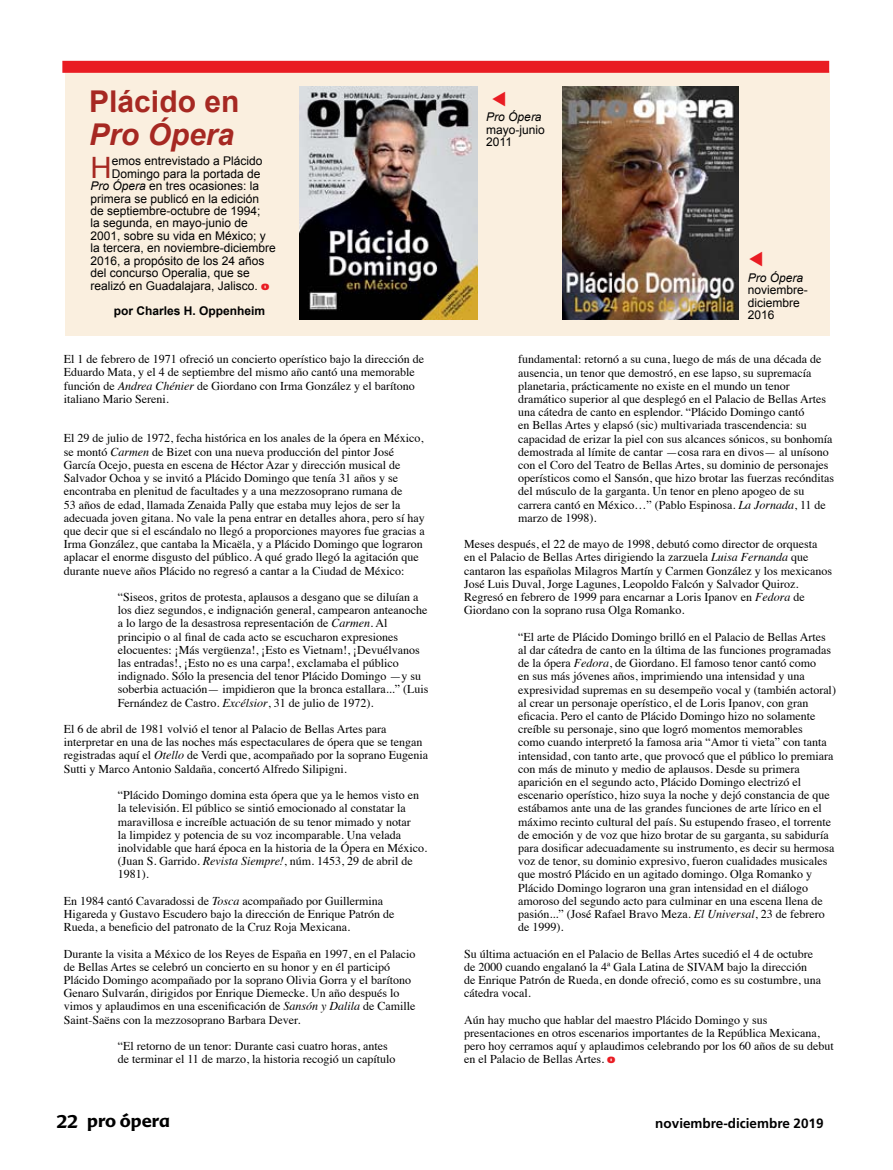
<style>
.page{position:relative;width:893px;height:1170px;background:#fff}
.page>*{position:absolute;margin:0;border:0;box-sizing:border-box;transform-origin:0 0}
.t1{font:700 30px "Arial";color:#a62822}
.t2{font:italic 700 30px "Arial";color:#a62822}
.t3{font:29.4px "Arial";color:#a62822}
.t4{font:700 18px "Advert";color:#000}
.t5{font:700 13.5px "Frutiger";color:#000}
.t6{font:12px/13.2px "Times";color:#000}
.t7{font:12px/12.5px "Arial";color:#000}
.t8{font:700 12px "Arial";color:#000}
.t9{font:italic 12px "Arial";color:#000}
.s1{font-style:italic}
.s2{font-family:"Frutiger";font-weight:900;color:#e91c23}
</style>
<div class="page">
<div style="left:65px;top:72px;width:764px;height:264px;background:#faefdf"></div>
<div style="left:62px;top:61px;width:767px;height:12px;background:#e91c23"></div>
<img style="left:299px;top:86px;width:179px;height:233px">
<img style="left:563px;top:86px;width:175px;height:233px">
<h1 class="t1" style="left:89px;top:82px;width:152px">Plácido en</h1>
<h1 class="t2" style="left:89px;top:115px;width:147px">Pro Ópera</h1>
<h2 class="t3" style="left:91px;top:148px;width:23px">H</h2>
<p class="t7" style="left:112px;top:155px;width:152px">emos entrevistado a Plácido</p>
<p class="t7" style="left:112px;top:167px;width:150px">Domingo para la portada de</p>
<p class="t7" style="left:91px;top:180px;width:170px"><span class="s1">Pro Ópera</span> en tres ocasiones: la</p>
<p class="t7" style="left:91px;top:192px;width:170px">primera se publicó en la edición</p>
<p class="t7" style="left:91px;top:205px;width:172px">de septiembre-octubre de 1994;</p>
<p class="t7" style="left:91px;top:217px;width:159px">la segunda, en mayo-junio de</p>
<p class="t7" style="left:91px;top:229px;width:177px">2001, sobre su vida en México; y</p>
<p class="t7" style="left:91px;top:242px;width:187px">la tercera, en noviembre-diciembre</p>
<p class="t7" style="left:91px;top:254px;width:176px">2016, a propósito de los 24 años</p>
<p class="t7" style="left:91px;top:267px;width:161px">del concurso Operalia, que se</p>
<p class="t7" style="left:91px;top:279px;width:180px">realizó en Guadalajara, Jalisco. <span class="s2">o</span></p>
<p class="t8" style="left:114px;top:302px;width:153px">por Charles H. Oppenheim</p>
<p class="t6" style="left:64px;top:351px;width:362px">El 1 de febrero de 1971 ofreció un concierto operístico bajo la dirección de Eduardo Mata, y el 4 de septiembre del mismo año cantó una memorable función de <span class="s1">Andrea Chénier</span> de Giordano con Irma González y el barítono italiano Mario Sereni.</p>
<p class="t6" style="left:64px;top:431px;width:362px">El 29 de julio de 1972, fecha histórica en los anales de la ópera en México, se montó <span class="s1">Carmen</span> de Bizet con una nueva producción del pintor José García Ocejo, puesta en escena de Héctor Azar y dirección musical de Salvador Ochoa y se invitó a Plácido Domingo que tenía 31 años y se encontraba en plenitud de facultades y a una mezzosoprano rumana de<br>53 años de edad, llamada Zenaida Pally que estaba muy lejos de ser la adecuada joven gitana. No vale la pena entrar en detalles ahora, pero sí hay que decir que si el escándalo no llegó a proporciones mayores fue gracias a Irma González, que cantaba la Micaëla, y a Plácido Domingo que lograron aplacar el enorme disgusto del público. A qué grado llegó la agitación que durante nueve años Plácido no regresó a cantar a la Ciudad de México:</p>
<p class="t6" style="left:118px;top:589px;width:312px">“Siseos, gritos de protesta, aplausos a desgano que se diluían a los diez segundos, e indignación general, campearon anteanoche a lo largo de la desastrosa representación de <span class="s1">Carmen</span>. Al principio o al final de cada acto se escucharon expresiones elocuentes: ¡Más vergüenza!, ¡Esto es Vietnam!, ¡Devuélvanos las entradas!, ¡Esto no es una carpa!, exclamaba el público indignado. Sólo la presencia del tenor Plácido Domingo —y su soberbia actuación— impidieron que la bronca estallara...” (Luis Fernández de Castro. <span class="s1">Excélsior</span>, 31 de julio de 1972).</p>
<p class="t6" style="left:64px;top:721px;width:366px">El 6 de abril de 1981 volvió el tenor al Palacio de Bellas Artes para interpretar en una de las noches más espectaculares de ópera que se tengan registradas aquí el <span class="s1">Otello</span> de Verdi que, acompañado por la soprano Eugenia Sutti y Marco Antonio Saldaña, concertó Alfredo Silipigni.</p>
<p class="t6" style="left:118px;top:787px;width:311px">“Plácido Domingo domina esta ópera que ya le hemos visto en la televisión. El público se sintió emocionado al constatar la maravillosa e increíble actuación de su tenor mimado y notar<br>la limpidez y potencia de su voz incomparable. Una velada inolvidable que hará época en la historia de la Ópera en México. (Juan S. Garrido. <span class="s1">Revista Siempre!</span>, núm. 1453, 29 de abril de 1981).</p>
<p class="t6" style="left:64px;top:893px;width:332px">En 1984 cantó Cavaradossi de <span class="s1">Tosca</span> acompañado por Guillermina<br>Higareda y Gustavo Escudero bajo la dirección de Enrique Patrón de<br>Rueda, a beneficio del patronato de la Cruz Roja Mexicana.</p>
<p class="t6" style="left:64px;top:945px;width:353px">Durante la visita a México de los Reyes de España en 1997, en el Palacio de Bellas Artes se celebró un concierto en su honor y en él participó Plácido Domingo acompañado por la soprano Olivia Gorra y el barítono Genaro Sulvarán, dirigidos por Enrique Diemecke. Un año después lo vimos y aplaudimos en una escenificación de <span class="s1">Sansón y Dalila</span> de Camille Saint-Saëns con la mezzosoprano Barbara Dever.</p>
<p class="t6" style="left:118px;top:1038px;width:279px">“El retorno de un tenor: Durante casi cuatro horas, antes de terminar el 11 de marzo, la historia recogió un capítulo</p>
<p class="t9" style="left:486px;top:109px;width:57px">Pro Ópera</p>
<p class="t7" style="left:486px;top:123px;width:60px">mayo-junio<br>2011</p>
<p class="t9" style="left:748px;top:270px;width:57px">Pro Ópera</p>
<p class="t7" style="left:748px;top:284px;width:62px">noviembre&shy;diciembre<br>2016</p>
<p class="t6" style="left:518px;top:351px;width:317px">fundamental: retornó a su cuna, luego de más de una década de ausencia, un tenor que demostró, en ese lapso, su supremacía planetaria, prácticamente no existe en el mundo un tenor dramático superior al que desplegó en el Palacio de Bellas Artes una cátedra de canto en esplendor. “Plácido Domingo cantó<br>en Bellas Artes y elapsó (sic) multivariada trascendencia: su capacidad de erizar la piel con sus alcances sónicos, su bonhomía demostrada al límite de cantar —cosa rara en divos— al unísono con el Coro del Teatro de Bellas Artes, su dominio de personajes operísticos como el Sansón, que hizo brotar las fuerzas recónditas del músculo de la garganta. Un tenor en pleno apogeo de su carrera cantó en México…” (Pablo Espinosa<span class="s1">. La Jornada</span>, 11 de marzo de 1998).</p>
<p class="t6" style="left:464px;top:536px;width:369px">Meses después, el 22 de mayo de 1998, debutó como director de orquesta<br>en el Palacio de Bellas Artes dirigiendo la zarzuela <span class="s1">Luisa Fernanda</span> que cantaron las españolas Milagros Martín y Carmen González y los mexicanos José Luis Duval, Jorge Lagunes, Leopoldo Falcón y Salvador Quiroz.<br>Regresó en febrero de 1999 para encarnar a Loris Ipanov en <span class="s1">Fedora</span> de Giordano con la soprano rusa Olga Romanko.</p>
<p class="t6" style="left:518px;top:629px;width:319px">“El arte de Plácido Domingo brilló en el Palacio de Bellas Artes al dar cátedra de canto en la última de las funciones programadas de la ópera <span class="s1">Fedora</span>, de Giordano. El famoso tenor cantó como<br>en sus más jóvenes años, imprimiendo una intensidad y una expresividad supremas en su desempeño vocal y (también actoral) al crear un personaje operístico, el de Loris Ipanov, con gran eficacia. Pero el canto de Plácido Domingo hizo no solamente creíble su personaje, sino que logró momentos memorables<br>como cuando interpretó la famosa aria “Amor ti vieta” con tanta intensidad, con tanto arte, que provocó que el público lo premiara con más de minuto y medio de aplausos. Desde su primera aparición en el segundo acto, Plácido Domingo electrizó el escenario operístico, hizo suya la noche y dejó constancia de que estábamos ante una de las grandes funciones de arte lírico en el máximo recinto cultural del país. Su estupendo fraseo, el torrente de emoción y de voz que hizo brotar de su garganta, su sabiduría para dosificar adecuadamente su instrumento, es decir su hermosa voz de tenor, su dominio expresivo, fueron cualidades musicales que mostró Plácido en un agitado domingo. Olga Romanko y Plácido Domingo lograron una gran intensidad en el diálogo amoroso del segundo acto para culminar en una escena llena de pasión...” (José Rafael Bravo Meza. <span class="s1">El Universal</span>, 23 de febrero de 1999).</p>
<p class="t6" style="left:464px;top:945px;width:358px">Su última actuación en el Palacio de Bellas Artes sucedió el 4 de octubre de 2000 cuando engalanó la 4ª Gala Latina de SIVAM bajo la dirección de Enrique Patrón de Rueda, en donde ofreció, como es su costumbre, una cátedra vocal.</p>
<p class="t6" style="left:464px;top:1011px;width:371px">Aún hay mucho que hablar del maestro Plácido Domingo y sus presentaciones en otros escenarios importantes de la República Mexicana, pero hoy cerramos aquí y aplaudimos celebrando por los 60 años de su debut en el Palacio de Bellas Artes. <span class="s2">o</span></p>
<h3 class="t4" style="left:56px;top:1109px;width:115px">22 pro ópera</h3>
<p class="t5" style="left:655px;top:1115px;width:170px">noviembre-diciembre 2019</p>
</div>
